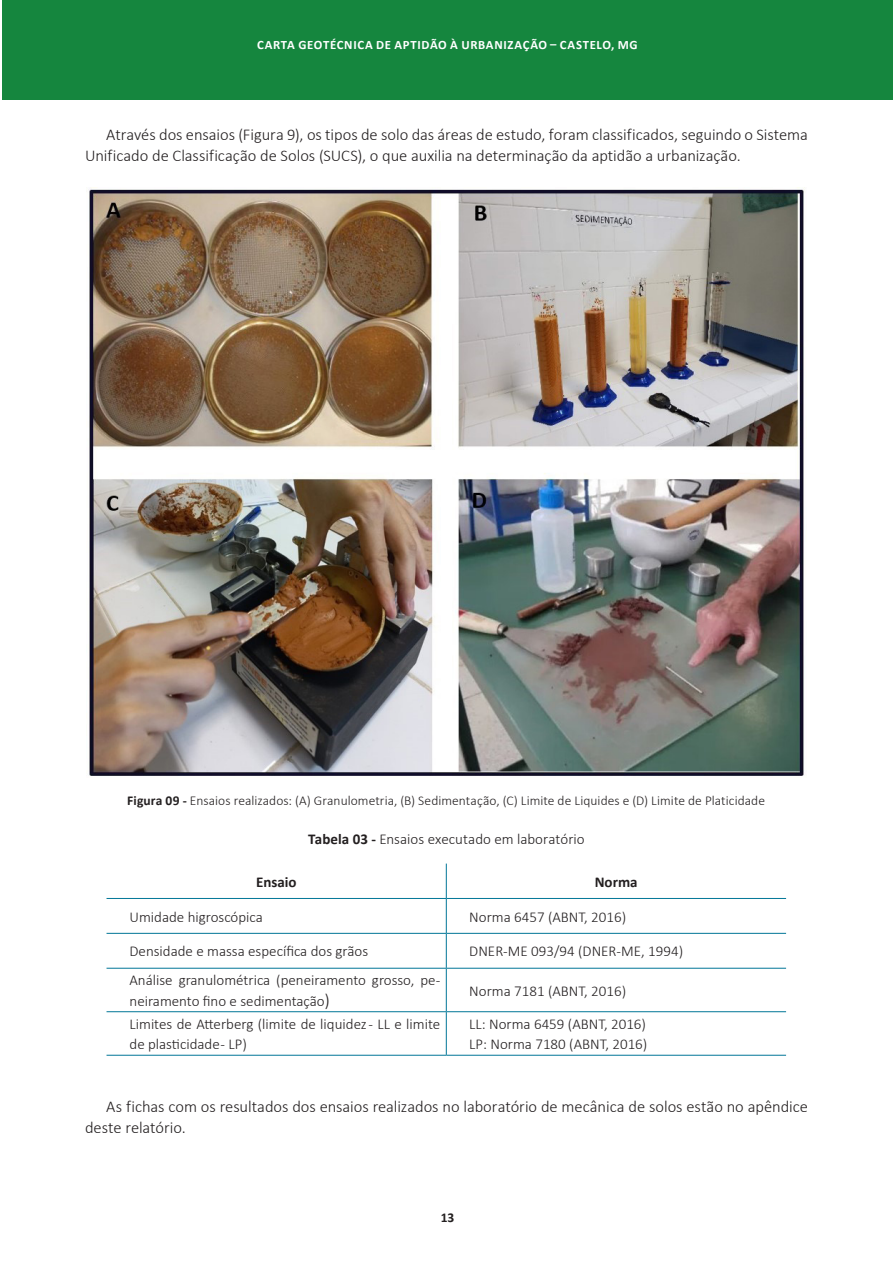
<style>
.page{position:relative;width:893px;height:1263px;background:#fff}
.page>*{position:absolute;margin:0;border:0;box-sizing:border-box;transform-origin:0 0}
.t1{font:300 16.5px/21px "Calibri";letter-spacing:-.005em;color:#231f20}
.t2{font:300 15px/20.2px "Calibri";color:#231f20}
.t3{font:700 15px "Calibri";color:#231f20}
.t4{font:300 13.5px "Calibri";letter-spacing:.005em;color:#231f20}
.t5{font:700 13.5px "Calibri";color:#231f20}
.t6{font:700 12.75px "Calibri";letter-spacing:.05em;color:#fff}
.s1{font-weight:700}
.s2{font-size:18px}
</style>
<div class="page">
<div style="left:2px;top:0;width:891px;height:100px;background:#15863e"></div>
<img style="left:89px;top:187px;width:716px;height:589px">
<hr style="left:446px;top:863px;width:1px;height:35px;background:#017697">
<hr style="left:107px;top:898px;width:339px;height:1px;background:#017697">
<hr style="left:446px;top:898px;width:340px;height:1px;background:#017697">
<hr style="left:446px;top:899px;width:1px;height:34px;background:#017697">
<hr style="left:107px;top:933px;width:339px;height:1px;background:#017697">
<hr style="left:446px;top:933px;width:340px;height:1px;background:#017697">
<hr style="left:446px;top:934px;width:1px;height:34px;background:#017697">
<hr style="left:107px;top:968px;width:339px;height:1px;background:#017697">
<hr style="left:446px;top:968px;width:340px;height:1px;background:#017697">
<hr style="left:446px;top:968px;width:1px;height:43px;background:#017697">
<hr style="left:107px;top:1011px;width:339px;height:1px;background:#017697">
<hr style="left:446px;top:1011px;width:340px;height:1px;background:#017697">
<hr style="left:446px;top:1012px;width:1px;height:43px;background:#017697">
<hr style="left:107px;top:1055px;width:339px;height:1px;background:#017697">
<hr style="left:446px;top:1055px;width:340px;height:1px;background:#017697">
<p class="t6" style="left:257px;top:35px;width:382px">CARTA GEOTÉCNICA DE APTIDÃO À URBANIZAÇÃO – CASTELO, MG</p>
<p class="t1" style="left:85px;top:124px;width:724px;text-indent:21px">Através dos ensaios (Figura 9), os tipos de solo das áreas de estudo, foram classificados, seguindo o Sistema<br>Unificado de Classificação de Solos (SUCS), o que auxilia na determinação da aptidão a urbanização.</p>
<p class="t4" style="left:127px;top:793px;width:639px"><span class="s1">Figura 09 -</span> Ensaios realizados: (A) Granulometria, (B) Sedimentação, (C) Limite de Liquides e (D) Limite de Platicidade</p>
<p class="t2" style="left:308px;top:829px;width:278px"><span class="s1">Tabela 03 -</span> Ensaios executado em laboratório</p>
<p class="t3" style="left:256px;top:871px;width:42px">Ensaio</p>
<p class="t3" style="left:595px;top:871px;width:44px">Norma</p>
<p class="t2" style="left:130px;top:906px;width:135px">Umidade higroscópica</p>
<p class="t2" style="left:469px;top:906px;width:158px">Norma 6457 (ABNT, 2016)</p>
<p class="t2" style="left:130px;top:941px;width:240px">Densidade e massa específica dos grãos</p>
<p class="t2" style="left:469px;top:941px;width:215px">DNER-ME 093/94 (DNER-ME, 1994)</p>
<p class="t2" style="left:130px;top:970px;width:312px">Análise granulométrica (peneiramento grosso, pe&shy;neiramento fino e sedimentação<span class="s2">)</span></p>
<p class="t2" style="left:469px;top:980px;width:158px">Norma 7181 (ABNT, 2016)</p>
<p class="t2" style="left:130px;top:1014px;width:312px">Limites de Atterberg (limite de liquidez - LL e limite de plasticidade - LP)</p>
<p class="t2" style="left:469px;top:1014px;width:180px">LL: Norma 6459 (ABNT, 2016)<br>LP: Norma 7180 (ABNT, 2016)</p>
<p class="t1" style="left:85px;top:1096px;width:724px;text-indent:21px">As fichas com os resultados dos ensaios realizados no laboratório de mecânica de solos estão no apêndice deste relatório.</p>
<p class="t5" style="left:441px;top:1208px;width:15px">13</p>
</div>
